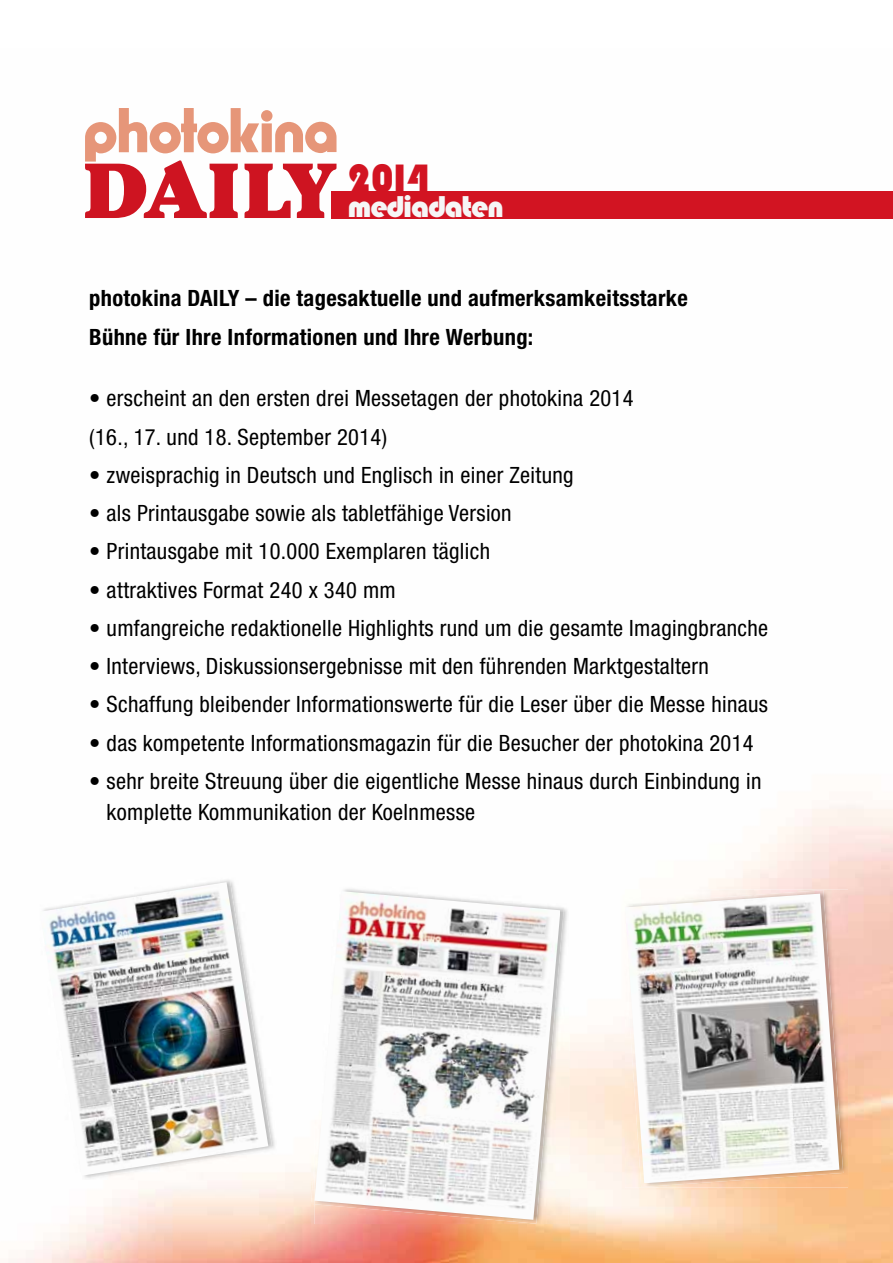
<style>
.page{position:relative;width:893px;height:1263px;background:#fff}
.page>*{position:absolute;margin:0;border:0;box-sizing:border-box;transform-origin:0 0}
.t1{font:40.8px "Bauhaus 93";color:#d21422}
.t2{font:31.35px "Bauhaus 93";letter-spacing:-.045em;color:#f6f6f6}
.t3{font:condensed 22.5px/38.2px "Helvetica Neue";letter-spacing:.015em;color:#000}
.t4{font:700 condensed 22.5px/39.8px "Helvetica Neue";letter-spacing:.015em;color:#000}
.s1{font-weight:700}
</style>
<div class="page">
<img style="left:8px;top:134px;width:885px;height:1129px">
<img style="left:36px;top:908px;width:4px;height:272px">
<img style="left:40px;top:878px;width:233px;height:302px">
<img style="left:40px;top:882px;width:228px;height:294px">
<img style="left:625px;top:889px;width:223px;height:298px">
<img style="left:621px;top:904px;width:4px;height:51px">
<img style="left:625px;top:890px;width:218px;height:297px">
<img style="left:625px;top:894px;width:214px;height:289px">
<div style="left:332px;top:191px;width:561px;height:27px;background:#d21422"></div>
<svg style="left:85px;top:108px;width:251px;height:110px"></svg>
<img style="left:311px;top:1162px;width:3px;height:42px">
<img style="left:315px;top:887px;width:249px;height:337px">
<img style="left:314px;top:891px;width:246px;height:329px">
<h1 class="t1" style="left:348px;top:155px;width:83px">2014</h1>
<h2 class="t2" style="left:348px;top:189px;width:158px">mediadaten</h2>
<p class="t4" style="left:89px;top:277px;width:600px">photokina DAILY – die tagesaktuelle und aufmerksamkeitsstarke<br>Bühne für Ihre Informationen und Ihre Werbung:</p>
<p class="t3" style="left:89px;top:379px;width:546px"><span class="s1">•</span> erscheint an den ersten drei Messetagen der photokina 2014 (16., 17. und 18. September 2014)</p>
<p class="t3" style="left:89px;top:456px;width:486px">• zweisprachig in Deutsch und Englisch in einer Zeitung</p>
<p class="t3" style="left:89px;top:494px;width:424px">• als Printausgabe sowie als tabletfähige Version</p>
<p class="t3" style="left:89px;top:532px;width:402px">• Printausgabe mit 10.000 Exemplaren täglich</p>
<p class="t3" style="left:89px;top:570px;width:308px">• attraktives Format 240 x 340 mm</p>
<p class="t3" style="left:89px;top:609px;width:680px">• umfangreiche redaktionelle Highlights rund um die gesamte Imagingbranche</p>
<p class="t3" style="left:89px;top:647px;width:621px">• Interviews, Diskussionsergebnisse mit den führenden Marktgestaltern</p>
<p class="t3" style="left:89px;top:685px;width:680px">• Schaffung bleibender Informationswerte für die Leser über die Messe hinaus</p>
<p class="t3" style="left:89px;top:723px;width:666px">• das kompetente Informationsmagazin für die Besucher der photokina 2014</p>
<p class="t3" style="left:107px;top:765px;width:656px;line-height:30.8px;text-indent:-17px">• sehr breite Streuung über die eigentliche Messe hinaus durch Einbindung in komplette Kommunikation der Koelnmesse</p>
</div>
